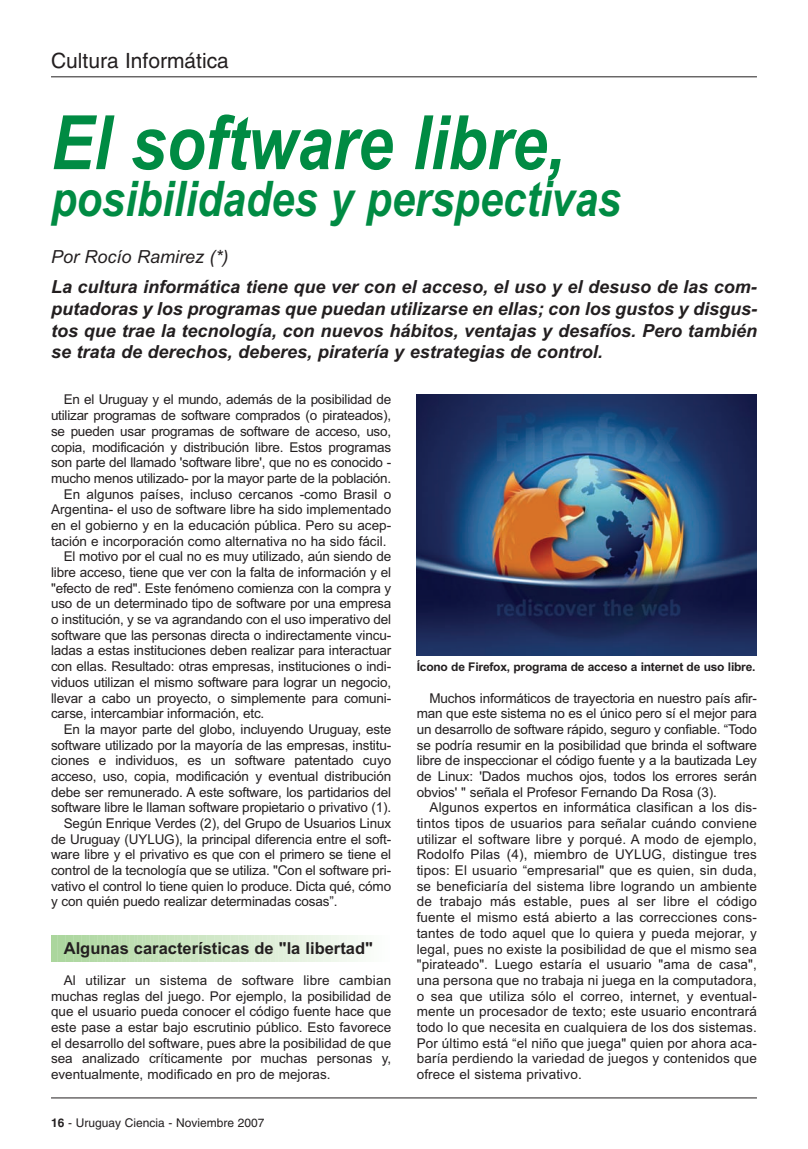
<style>
.page{position:relative;width:808px;height:1149px;background:#fff}
.page>*{position:absolute;margin:0;border:0;box-sizing:border-box;transform-origin:0 0}
.t1{font:italic 700 75px "Arial";color:#008b43;scale:.85 1}
.t2{font:italic 700 49.05px "Arial";color:#008b43;scale:.85 1}
.t3{font:21px "Helvetica";color:#231f20}
.t4{font:italic 700 18px/21.6px "Arial";color:#231f20;text-align:justify}
.t5{font:italic 18px "Arial";color:#231f20}
.t6{font:700 16.5px "Arial";color:#231f20}
.t7{font:13.5px/15.6px "Arial";letter-spacing:-.01em;color:#231f20;text-align:justify}
.t8{font:700 12px "Arial";letter-spacing:-.015em;color:#231f20}
.t9{font:12px "Helvetica";color:#231f20}
.s1{font-weight:700}
</style>
<div class="page">
<svg style="left:51px;top:935px;width:310px;height:25px"></svg>
<hr style="left:51px;top:77px;width:706px;height:1px;background:#231f20">
<hr style="left:51px;top:1097px;width:706px;height:1px;background:#231f20">
<img style="left:417px;top:394px;width:340px;height:261px">
<h3 class="t3" style="left:51px;top:53px;width:179px">Cultura Informática</h3>
<h1 class="t1" style="left:51px;top:99px;width:606px">El software libre,</h1>
<h2 class="t2" style="left:51px;top:170px;width:672px">posibilidades y perspectivas</h2>
<h3 class="t5" style="left:51px;top:246px;width:179px">Por Rocío Ramirez (*)</h3>
<p class="t4" style="left:51px;top:276px;width:708px">La cultura informática tiene que ver con el acceso, el uso y el desuso de las com&shy;putadoras y los programas que puedan utilizarse en ellas; con los gustos y disgus&shy;tos que trae la tecnología, con nuevos hábitos, ventajas y desafíos. Pero también se trata de derechos, deberes, piratería y estrategias de control.</p>
<p class="t7" style="left:64px;top:392px;width:329px">En el Uruguay y el mundo, además de la posibilidad de</p>
<p class="t7" style="left:51px;top:407px;width:342px">utilizar programas de software comprados (o pirateados),</p>
<p class="t7" style="left:51px;top:423px;width:342px">se pueden usar programas de software de acceso, uso,</p>
<p class="t7" style="left:51px;top:439px;width:342px">copia, modificación y distribución libre. Estos programas</p>
<p class="t7" style="left:51px;top:454px;width:342px">son parte del llamado 'software libre', que no es conocido -</p>
<p class="t7" style="left:51px;top:470px;width:342px">mucho menos utilizado- por la mayor parte de la población.</p>
<p class="t7" style="left:64px;top:486px;width:329px">En algunos países, incluso cercanos -como Brasil o</p>
<p class="t7" style="left:51px;top:501px;width:342px">Argentina- el uso de software libre ha sido implementado</p>
<p class="t7" style="left:51px;top:517px;width:342px">en el gobierno y en la educación pública. Pero su acep-</p>
<p class="t7" style="left:51px;top:533px;width:337px">tación e incorporación como alternativa no ha sido fácil.</p>
<p class="t7" style="left:64px;top:548px;width:329px">El motivo por el cual no es muy utilizado, aún siendo de</p>
<p class="t7" style="left:51px;top:564px;width:342px">libre acceso, tiene que ver con la falta de información y el</p>
<p class="t7" style="left:51px;top:580px;width:342px">"efecto de red". Este fenómeno comienza con la compra y</p>
<p class="t7" style="left:51px;top:595px;width:342px">uso de un determinado tipo de software por una empresa</p>
<p class="t7" style="left:51px;top:611px;width:342px">o institución, y se va agrandando con el uso imperativo del</p>
<p class="t7" style="left:51px;top:627px;width:342px">software que las personas directa o indirectamente vincu-</p>
<p class="t7" style="left:51px;top:642px;width:342px">ladas a estas instituciones deben realizar para interactuar</p>
<p class="t7" style="left:51px;top:658px;width:342px">con ellas. Resultado: otras empresas, instituciones o indi-</p>
<p class="t7" style="left:51px;top:674px;width:342px">viduos utilizan el mismo software para lograr un negocio,</p>
<p class="t7" style="left:51px;top:689px;width:342px">llevar a cabo un proyecto, o simplemente para comuni-</p>
<p class="t7" style="left:51px;top:705px;width:215px">carse, intercambiar información, etc.</p>
<p class="t7" style="left:64px;top:721px;width:329px">En la mayor parte del globo, incluyendo Uruguay, este</p>
<p class="t7" style="left:51px;top:737px;width:342px">software utilizado por la mayoría de las empresas, institu-</p>
<p class="t7" style="left:51px;top:752px;width:342px">ciones e individuos, es un software patentado cuyo</p>
<p class="t7" style="left:51px;top:768px;width:342px">acceso, uso, copia, modificación y eventual distribución</p>
<p class="t7" style="left:51px;top:784px;width:342px">debe ser remunerado. A este software, los partidarios del</p>
<p class="t7" style="left:51px;top:799px;width:342px">software libre le llaman software propietario o privativo (1).</p>
<p class="t7" style="left:64px;top:815px;width:329px">Según Enrique Verdes (2), del Grupo de Usuarios Linux</p>
<p class="t7" style="left:51px;top:831px;width:342px">de Uruguay (UYLUG), la principal diferencia entre el soft-</p>
<p class="t7" style="left:51px;top:846px;width:342px">ware libre y el privativo es que con el primero se tiene el</p>
<p class="t7" style="left:51px;top:862px;width:342px">control de la tecnología que se utiliza. "Con el software pri-</p>
<p class="t7" style="left:51px;top:878px;width:342px">vativo el control lo tiene quien lo produce. Dicta qué, cómo</p>
<p class="t7" style="left:51px;top:893px;width:288px">y con quién puedo realizar determinadas cosas”.</p>
<p class="t6" style="left:64px;top:937px;width:311px">Algunas características de "la libertad"</p>
<p class="t7" style="left:51px;top:972px;width:342px;text-indent:13px">Al utilizar un sistema de software libre cambian muchas reglas del juego. Por ejemplo, la posibilidad de que el usuario pueda conocer el código fuente hace que este pase a estar bajo escrutinio público. Esto favorece el desarrollo del software, pues abre la posibilidad de que sea analizado críticamente por muchas personas y, eventualmente, modificado en pro de mejoras.</p>
<p class="t9" style="left:51px;top:1117px;width:215px"><span class="s1">16</span> - Uruguay Ciencia - Noviembre 2007</p>
<p class="t8" style="left:417px;top:659px;width:340px">Ícono de Firefox, programa de acceso a internet de uso libre.</p>
<p class="t7" style="left:417px;top:689px;width:342px;text-indent:13px">Muchos informáticos de trayectoria en nuestro país afir&shy;man que este sistema no es el único pero sí el mejor para un desarrollo de software rápido, seguro y confiable. “Todo se podría resumir en la posibilidad que brinda el software libre de inspeccionar el código fuente y a la bautizada Ley de Linux: 'Dados muchos ojos, todos los errores serán obvios' " señala el Profesor Fernando Da Rosa (3).</p>
<p class="t7" style="left:417px;top:799px;width:342px;text-indent:13px">Algunos expertos en informática clasifican a los dis&shy;tintos tipos de usuarios para señalar cuándo conviene utilizar el software libre y porqué. A modo de ejemplo, Rodolfo Pilas (4), miembro de UYLUG, distingue tres tipos: El usuario “empresarial" que es quien, sin duda, se beneficiaría del sistema libre logrando un ambiente de trabajo más estable, pues al ser libre el código fuente el mismo está abierto a las correcciones cons&shy;tantes de todo aquel que lo quiera y pueda mejorar, y legal, pues no existe la posibilidad de que el mismo sea "pirateado". Luego estaría el usuario "ama de casa", una persona que no trabaja ni juega en la computadora, o sea que utiliza sólo el correo, internet, y eventual&shy;mente un procesador de texto; este usuario encontrará todo lo que necesita en cualquiera de los dos sistemas.<br>Por último está “el niño que juega" quien por ahora aca&shy;baría perdiendo la variedad de juegos y contenidos que ofrece el sistema privativo.</p>
</div>
